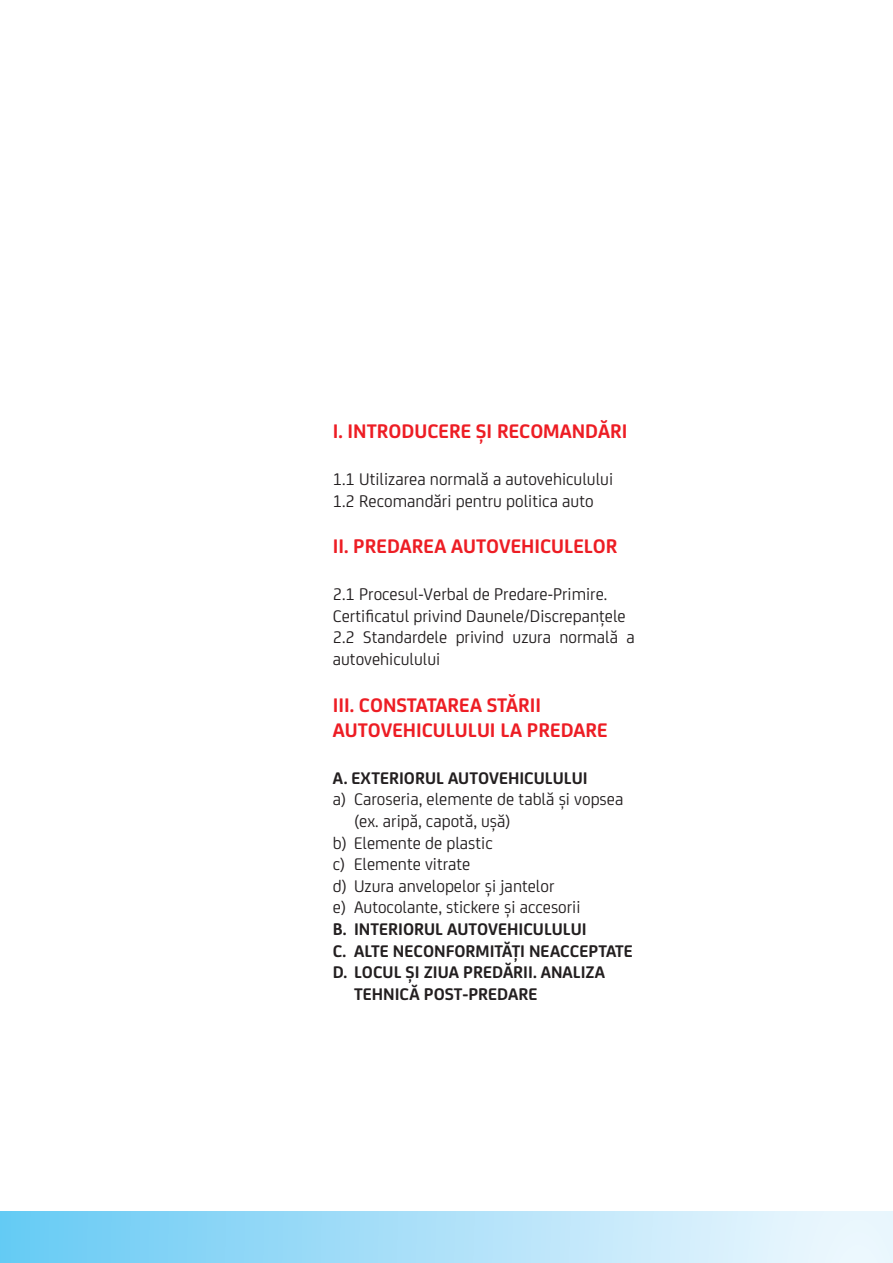
<style>
.page{position:relative;width:893px;height:1263px;background:#fff}
.page>*{position:absolute;margin:0;border:0;box-sizing:border-box;transform-origin:0 0}
.t1{font:700 21px/25.2px "Uni Credit";color:#ed1d24}
.t2{font:18px/21.6px "Uni Credit";color:#231f20}
.t3{font:700 18px "Uni Credit";color:#231f20}
</style>
<div class="page">
<div style="left:0;top:1212px;width:893px;height:51px;background:linear-gradient(to right,#68caf4,#f4f9fe)"></div>
<p class="t1" style="left:333px;top:417px;width:296px">I. INTRODUCERE ȘI RECOMANDĂRI</p>
<p class="t2" style="left:333px;top:467px;width:282px">1.1 Utilizarea normală a autovehiculului<br>1.2 Recomandări pentru politica auto</p>
<p class="t1" style="left:333px;top:532px;width:286px">II. PREDAREA AUTOVEHICULELOR</p>
<p class="t2" style="left:333px;top:582px;width:303px">2.1 Procesul-Verbal de Predare-Primire.<br>Certificatul privind Daunele/Discrepanțele 2.2 Standardele privind uzura normală a autovehiculului</p>
<p class="t1" style="left:333px;top:691px;width:276px">III. CONSTATAREA STĂRII<br>AUTOVEHICULULUI LA PREDARE</p>
<p class="t3" style="left:333px;top:764px;width:256px">A. EXTERIORUL AUTOVEHICULULUI</p>
<p class="t2" style="left:333px;top:787px;width:292px">a) Caroseria, elemente de tablă și vopsea</p>
<p class="t2" style="left:354px;top:809px;width:158px">(ex. aripă, capotă, ușă)</p>
<p class="t2" style="left:333px;top:831px;width:161px">b) Elemente de plastic</p>
<p class="t2" style="left:333px;top:852px;width:139px">c) Elemente vitrate</p>
<p class="t2" style="left:333px;top:874px;width:223px">d) Uzura anvelopelor și jantelor</p>
<p class="t2" style="left:333px;top:895px;width:249px">e) Autocolante, stickere și accesorii</p>
<p class="t3" style="left:333px;top:915px;width:255px">B. INTERIORUL AUTOVEHICULULUI</p>
<p class="t3" style="left:333px;top:937px;width:302px">C. ALTE NECONFORMITĂȚI NEACCEPTATE</p>
<p class="t3" style="left:333px;top:959px;width:274px">D. LOCUL ȘI ZIUA PREDĂRII. ANALIZA</p>
<p class="t3" style="left:354px;top:980px;width:185px">TEHNICĂ POST-PREDARE</p>
</div>
